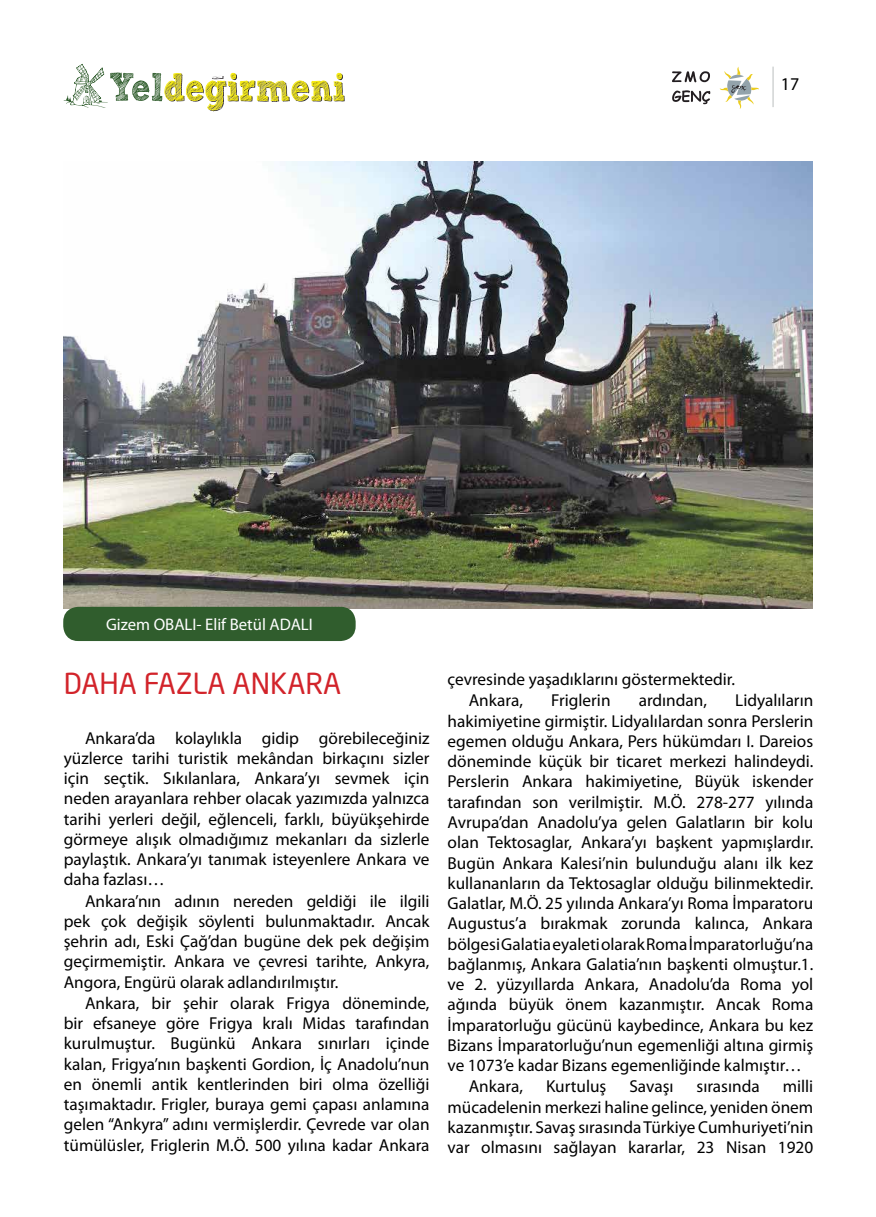
<style>
.page{position:relative;width:876px;height:1217px;background:#fff}
.page>*{position:absolute;margin:0;border:0;box-sizing:border-box;transform-origin:0 0}
.t1{font:28.5px "Neo Sans Pro";color:#d2232a}
.t2{font:18px "Myriad Pro";color:#000}
.t3{font:17.25px/20.2px "Myriad Pro";color:#000;text-align:justify}
.t4{font:16.8px "Myriad Pro";color:#fff}
</style>
<div class="page">
<img style="left:63px;top:162px;width:750px;height:446px">
<div style="left:63px;top:606px;width:293px;height:35px;background:#305d2d;border-radius:15px"></div>
<svg style="left:64px;top:64px;width:281px;height:48px"></svg>
<svg style="left:720px;top:67px;width:39px;height:42px"></svg>
<hr style="left:772px;top:67px;width:2px;height:40px;background:#d1d4d4">
<svg style="left:672px;top:71px;width:38px;height:11px"></svg>
<svg style="left:672px;top:90px;width:38px;height:14px"></svg>
<p class="t2" style="left:781px;top:73px;width:20px">17</p>
<p class="t4" style="left:106px;top:614px;width:208px">Gizem OBALI- Elif Betül ADALI</p>
<h1 class="t1" style="left:64px;top:666px;width:279px">DAHA FAZLA ANKARA</h1>
<p class="t3" style="left:64px;top:727px;width:367px;text-indent:21px">Ankara’da kolaylıkla gidip görebileceğiniz yüzlerce tarihi turistik mekândan birkaçını sizler için seçtik. Sıkılanlara, Ankara’yı sevmek için neden arayanlara rehber olacak yazımızda yalnızca tarihi yerleri değil, eğlenceli, farklı, büyükşehirde görmeye alışık olmadığımız mekanları da sizlerle paylaştık. Ankara’yı tanımak isteyenlere Ankara ve daha fazlası…</p>
<p class="t3" style="left:64px;top:890px;width:367px;text-indent:21px">Ankara’nın adının nereden geldiği ile ilgili pek çok değişik söylenti bulunmaktadır. Ancak şehrin adı, Eski Çağ’dan bugüne dek pek değişim geçirmemiştir. Ankara ve çevresi tarihte, Ankyra, Angora, Engürü olarak adlandırılmıştır.</p>
<p class="t3" style="left:64px;top:992px;width:367px;text-indent:21px">Ankara, bir şehir olarak Frigya döneminde, bir efsaneye göre Frigya kralı Midas tarafından kurulmuştur. Bugünkü Ankara sınırları içinde kalan, Frigya’nın başkenti Gordion, İç Anadolu’nun en önemli antik kentlerinden biri olma özelliği taşımaktadır. Frigler, buraya gemi çapası anlamına gelen “Ankyra” adını vermişlerdir. Çevrede var olan tümülüsler, Friglerin M.Ö. 500 yılına kadar Ankara</p>
<p class="t3" style="left:469px;top:668px;width:268px;line-height:21.1px;text-indent:-21px">çevresinde yaşadıklarını göstermektedir.<br>Ankara,</p>
<p class="t3" style="left:551px;top:690px;width:61px">Friglerin</p>
<p class="t3" style="left:639px;top:690px;width:70px">ardından,</p>
<p class="t3" style="left:735px;top:690px;width:80px">Lidyalıların</p>
<p class="t3" style="left:448px;top:710px;width:367px">hakimiyetine girmiştir. Lidyalılardan sonra Perslerin</p>
<p class="t3" style="left:448px;top:730px;width:367px">egemen olduğu Ankara, Pers hükümdarı I. Dareios</p>
<p class="t3" style="left:448px;top:750px;width:367px">döneminde küçük bir ticaret merkezi halindeydi.</p>
<p class="t3" style="left:448px;top:771px;width:367px">Perslerin Ankara hakimiyetine, Büyük iskender</p>
<p class="t3" style="left:448px;top:791px;width:367px">tarafından son verilmiştir. M.Ö. 278-277 yılında</p>
<p class="t3" style="left:448px;top:811px;width:367px">Avrupa’dan Anadolu’ya gelen Galatların bir kolu</p>
<p class="t3" style="left:448px;top:831px;width:367px">olan Tektosaglar, Ankara’yı başkent yapmışlardır.</p>
<p class="t3" style="left:448px;top:852px;width:367px">Bugün Ankara Kalesi’nin bulunduğu alanı ilk kez</p>
<p class="t3" style="left:448px;top:872px;width:367px">kullananların da Tektosaglar olduğu bilinmektedir.</p>
<p class="t3" style="left:448px;top:892px;width:367px">Galatlar, M.Ö. 25 yılında Ankara’yı Roma İmparatoru</p>
<p class="t3" style="left:448px;top:912px;width:367px">Augustus’a bırakmak zorunda kalınca, Ankara</p>
<p class="t3" style="left:448px;top:933px;width:367px">bölgesi Galatia eyaleti olarak Roma İmparatorluğu’na</p>
<p class="t3" style="left:448px;top:953px;width:367px">bağlanmış, Ankara Galatia’nın başkenti olmuştur.1.</p>
<p class="t3" style="left:448px;top:973px;width:367px">ve 2. yüzyıllarda Ankara, Anadolu’da Roma yol</p>
<p class="t3" style="left:448px;top:993px;width:367px">ağında büyük önem kazanmıştır. Ancak Roma</p>
<p class="t3" style="left:448px;top:1014px;width:367px">İmparatorluğu gücünü kaybedince, Ankara bu kez</p>
<p class="t3" style="left:448px;top:1034px;width:367px">Bizans İmparatorluğu’nun egemenliği altına girmiş</p>
<p class="t3" style="left:448px;top:1054px;width:356px">ve 1073’e kadar Bizans egemenliğinde kalmıştır…</p>
<p class="t3" style="left:469px;top:1075px;width:56px">Ankara,</p>
<p class="t3" style="left:546px;top:1075px;width:62px">Kurtuluş</p>
<p class="t3" style="left:629px;top:1075px;width:46px">Savaşı</p>
<p class="t3" style="left:696px;top:1075px;width:65px">sırasında</p>
<p class="t3" style="left:448px;top:1075px;width:367px;text-indent:335px">milli mücadelenin merkezi haline gelince, yeniden önem kazanmıştır. Savaş sırasında Türkiye Cumhuriyeti’nin var olmasını sağlayan kararlar, 23 Nisan 1920</p>
</div>
